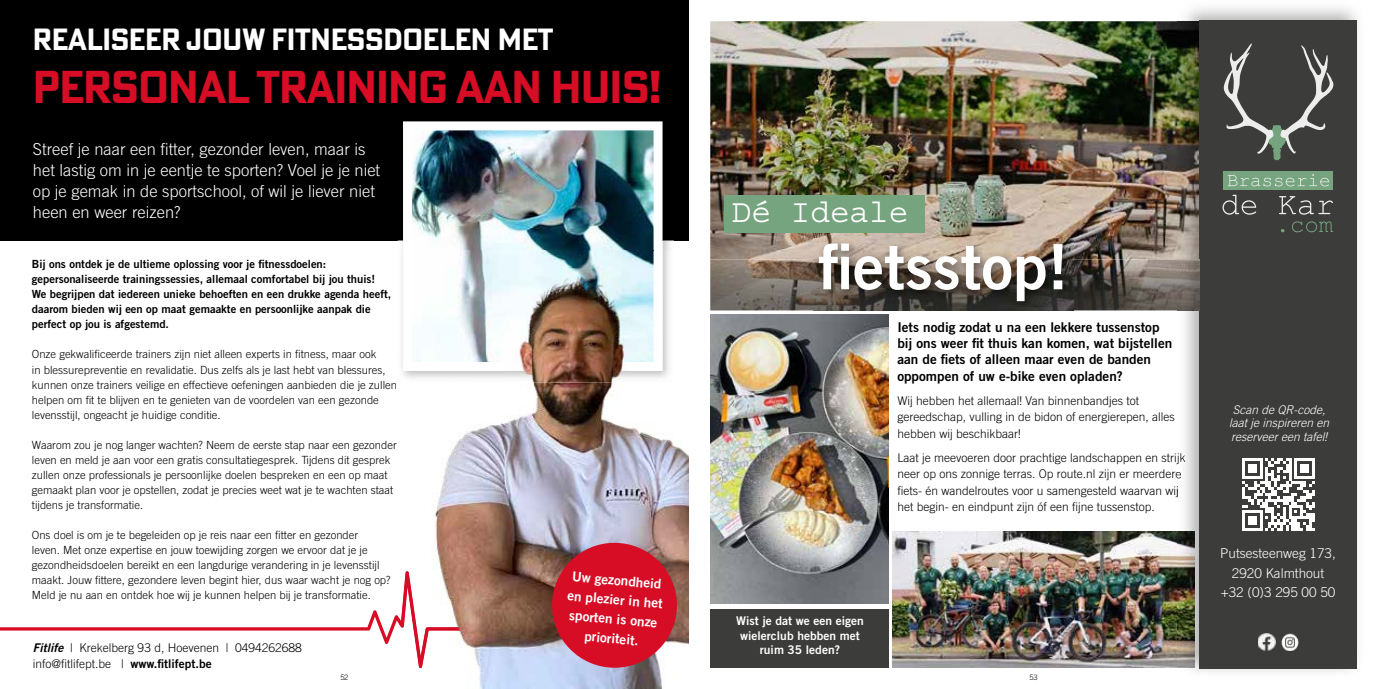
<style>
.page{position:relative;width:1378px;height:689px;background:#fff}
.page>*{position:absolute;margin:0;border:0;box-sizing:border-box;transform-origin:0 0}
.t1{font:62.55px "Trade Gothic LT Std Bd 2";color:#fff}
.t2{font:700 45px "Poster Gothic ATF";letter-spacing:-.02em;color:#d60d25}
.t3{font:32.7px "Courier Std";color:#fff}
.t4{font:700 30px "Poster Gothic ATF";letter-spacing:-.01em;color:#fff}
.t5{font:300 16.5px/21px "Trade Gothic LT Std";color:#fff}
.t6{font:13.5px/16.4px "Trade Gothic LT Std Bd 2";color:#000}
.t7{font:13.5px/19.5px "Trade Gothic LT Std Bd 2";color:#fff;text-align:center}
.t8{font:300 13.5px/19.5px "Trade Gothic LT Std";color:#fff;text-align:center}
.t9{font:300 12px/16.5px "Trade Gothic LT Std";color:#000}
.t10{font:italic 300 12px/13.5px "Trade Gothic LT Std";color:#fff;text-align:center}
.t11{font:12px/14.4px "Trade Gothic LT Std Bd 2";color:#fff;text-align:center}
.t12{font:300 11.25px/15px "Trade Gothic LT Std";color:#000}
.t13{font:11.25px/15px "Trade Gothic LT Std Bd 2";color:#000}
.t14{font:300 7.5px "Trade Gothic LT Std";color:#000}
.s1{font-family:"Trade Gothic LT Std Bd 2 Obl";font-weight:400}
.s2{font-family:"Trade Gothic LT Std Bd 2";font-weight:400}
</style>
<div class="page">
<img style="left:893px;top:531px;width:285px;height:137px">
<img style="left:710px;top:21px;width:468px;height:238px">
<img style="left:1178px;top:7px;width:180px;height:665px">
<svg style="left:1178px;top:453px;width:7px;height:27px"></svg>
<div style="left:1199px;top:21px;width:157px;height:647px;background:#3c3c3b"></div>
<svg style="left:1223px;top:43px;width:110px;height:118px"></svg>
<svg style="left:1222px;top:195px;width:34px;height:20px"></svg>
<svg style="left:1279px;top:196px;width:54px;height:19px"></svg>
<div style="left:1223px;top:171px;width:110px;height:18px;background:#75a47e"></div>
<svg style="left:1228px;top:174px;width:101px;height:12px"></svg>
<svg style="left:1292px;top:221px;width:41px;height:11px"></svg>
<img style="left:1258px;top:634px;width:17px;height:17px">
<img style="left:1281px;top:634px;width:18px;height:17px">
<svg style="left:1242px;top:458px;width:72px;height:73px"></svg>
<img style="left:710px;top:315px;width:179px;height:289px">
<svg style="left:710px;top:310px;width:468px;height:1px"></svg>
<img style="left:710px;top:259px;width:489px;height:51px">
<img style="left:814px;top:238px;width:259px;height:72px">
<img style="left:814px;top:310px;width:259px;height:1px">
<div style="left:724px;top:195px;width:200px;height:38px;background:#76a47f"></div>
<div style="left:710px;top:609px;width:179px;height:59px;background:#3c3c3a"></div>
<div style="left:0;top:0;width:689px;height:240px;background:#000"></div>
<img style="left:403px;top:121px;width:259px;height:130px">
<svg style="left:0;top:610px;width:399px;height:34px"></svg>
<img style="left:420px;top:382px;width:269px;height:307px">
<img style="left:401px;top:251px;width:268px;height:131px">
<img style="left:403px;top:251px;width:259px;height:120px">
<img style="left:399px;top:571px;width:70px;height:97px">
<div style="left:552px;top:543px;width:125px;height:125px;background:#d60d25;border-radius:50%"></div>
<h3 class="t4" style="left:33px;top:20px;width:522px">REALISEER JOUW FITNESSDOELEN MET</h3>
<h2 class="t2" style="left:33px;top:57px;width:631px">PERSONAL TRAINING AAN HUIS!</h2>
<h3 class="t5" style="left:33px;top:138px;width:349px">Streef je naar een fitter, gezonder leven, maar is het lastig om in je eentje te sporten? Voel je je niet op je gemak in de sportschool, of wil je liever niet heen en weer reizen?</h3>
<h3 class="t3" style="left:732px;top:194px;width:178px">Dé Ideale</h3>
<h1 class="t1" style="left:818px;top:228px;width:252px">fietsstop!</h1>
<p class="t13" style="left:32px;top:256px;width:361px">Bij ons ontdek je de ultieme oplossing voor je fitnessdoelen: gepersonaliseerde trainingssessies, allemaal comfortabel bij jou thuis!<br>We begrijpen dat iedereen unieke behoeften en een drukke agenda heeft, daarom bieden wij een op maat gemaakte en persoonlijke aanpak die perfect op jou is afgestemd.</p>
<p class="t12" style="left:32px;top:346px;width:346px">Onze gekwalificeerde trainers zijn niet alleen experts in fitness, maar ook</p>
<p class="t6" style="left:897px;top:319px;width:276px">Iets nodig zodat u na een lekkere tussenstop bij ons weer fit thuis kan komen, wat bijstellen aan de fiets of alleen maar even de banden oppompen of uw e-bike even opladen?</p>
<p class="t9" style="left:897px;top:392px;width:279px">Wij hebben het allemaal! Van binnenbandjes tot gereedschap, vulling in de bidon of energierepen, alles hebben wij beschikbaar!</p>
<p class="t9" style="left:897px;top:449px;width:290px">Laat je meevoeren door prachtige landschappen en strijk neer op ons zonnige terras. Op route.nl zijn er meerdere fiets- én wandelroutes voor u samengesteld waarvan wij het begin- en eindpunt zijn óf een fijne tussenstop.</p>
<p class="t12" style="left:32px;top:362px;width:367px">in blessurepreventie en revalidatie. Dus zelfs als je last hebt van blessures, kunnen onze trainers veilige en effectieve oefeningen aanbieden die je zullen helpen om fit te blijven en te genieten van de voordelen van een gezonde levensstijl, ongeacht je huidige conditie.</p>
<p class="t12" style="left:32px;top:437px;width:366px">Waarom zou je nog langer wachten? Neem de eerste stap naar een gezonder leven en meld je aan voor een gratis consultatiegesprek. Tijdens dit gesprek zullen onze professionals je persoonlijke doelen bespreken en een op maat gemaakt plan voor je opstellen, zodat je precies weet wat je te wachten staat tijdens je transformatie.</p>
<p class="t12" style="left:32px;top:527px;width:360px">Ons doel is om je te begeleiden op je reis naar een fitter en gezonder<br>leven. Met onze expertise en jouw toewijding zorgen we ervoor dat je je gezondheidsdoelen bereikt en een langdurige verandering in je levensstijl maakt. Jouw fittere, gezondere leven begint hier, dus waar wacht je nog op?<br>Meld je nu aan en ontdek hoe wij je kunnen helpen bij je transformatie.</p>
<p class="t7" style="left:570px;top:566px;width:97px;rotate:5deg">Uw gezondheid en plezier in het sporten is onze prioriteit.</p>
<p class="t11" style="left:736px;top:614px;width:129px">Wist je dat we een eigen wielerclub hebben met</p>
<p class="t9" style="left:33px;top:639px;width:270px"><span class="s1">Fitlife</span> | Krekelberg 93 d, Hoevenen | 0494262688</p>
<p class="t11" style="left:760px;top:642px;width:81px">ruim 35 leden?</p>
<p class="t9" style="left:33px;top:655px;width:180px">info@fitlifept.be | <span class="s2">www.fitlifept.be</span></p>
<p class="t14" style="left:340px;top:672px;width:10px">52</p>
<p class="t14" style="left:1029px;top:672px;width:10px">53</p>
<p class="t10" style="left:1229px;top:403px;width:102px">Scan de QR-code, laat je inspireren en reserveer een tafel!</p>
<p class="t8" style="left:1220px;top:544px;width:117px">Putsesteenweg 173,<br>2920 Kalmthout +32 (0)3 295 00 50</p>
</div>
